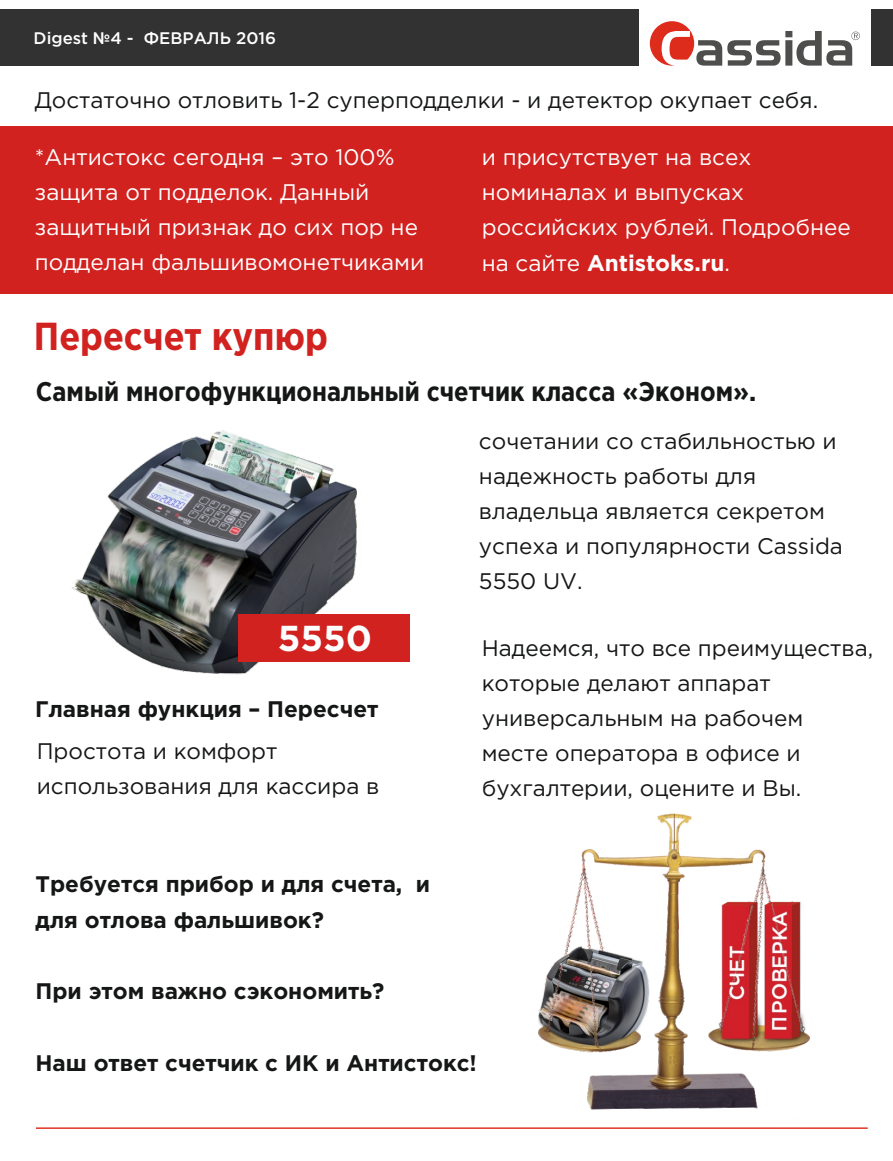
<style>
.page{position:relative;width:893px;height:1161px;background:#fff}
.page>*{position:absolute;margin:0;border:0;box-sizing:border-box;transform-origin:0 0}
.t1{font:700 39px "Gotham Pro Narrow";color:#d12220}
.t2{font:700 36px "Gotham Pro";color:#fff}
.t3{font:700 27px "Gotham Pro Narrow";color:#151616}
.t4{font:22.5px/34.8px "Gotham Pro";color:#151616}
.t5{font:22.5px/34.8px "Gotham Pro";color:#fff}
.t6{font:700 22.5px/35.7px "Gotham Pro";color:#151616}
.t7{font:500 16.8px "Gotham Pro";color:#fff}
.s1{font-weight:700}
</style>
<div class="page">
<svg style="left:650px;top:21px;width:210px;height:45px"></svg>
<div style="left:0;top:9px;width:639px;height:57px;background:#323232"></div>
<div style="left:871px;top:9px;width:22px;height:57px;background:#323232"></div>
<img style="left:539px;top:813px;width:270px;height:297px">
<hr style="left:36px;top:1127px;width:832px;height:2px;background:#dd2b1c">
<div style="left:0;top:126px;width:893px;height:167px;background:#d12220"></div>
<img style="left:72px;top:430px;width:285px;height:245px">
<div style="left:238px;top:614px;width:172px;height:48px;background:#d12220"></div>
<p class="t7" style="left:34px;top:32px;width:244px">Digest №4 - ФЕВРАЛЬ 2016</p>
<p class="t4" style="left:35px;top:84px;width:785px">Достаточно отловить 1-2 суперподделки - и детектор окупает себя.</p>
<p class="t5" style="left:35px;top:142px;width:391px">*Антистокс сегодня – это 100% защита от подделок. Данный защитный признак до сих пор не подделан фальшивомонетчиками</p>
<p class="t5" style="left:482px;top:141px;width:370px">и присутствует на всех номиналах и выпусках российских рублей. Подробнее на сайте <span class="s1">Antistoks.ru</span>.</p>
<h1 class="t1" style="left:34px;top:322px;width:295px">Пересчет купюр</h1>
<p class="t3" style="left:36px;top:381px;width:722px">Самый многофункциональный счетчик класса «Эконом».</p>
<h2 class="t2" style="left:278px;top:625px;width:96px">5550</h2>
<p class="t6" style="left:35px;top:693px;width:345px">Главная функция – Пересчет</p>
<p class="t4" style="left:37px;top:735px;width:344px">Простота и комфорт использования для кассира в</p>
<p class="t6" style="left:36px;top:868px;width:396px">Требуется прибор и для счета, и для отлова фальшивок?</p>
<p class="t6" style="left:36px;top:975px;width:350px">При этом важно сэкономить?</p>
<p class="t4" style="left:479px;top:425px;width:365px">сочетании со стабильностью и надежность работы для владельца является секретом успеха и популярности Cassida<br>5550 UV.</p>
<p class="t4" style="left:482px;top:632px;width:393px">Надеемся, что все преимущества, которые делают аппарат универсальным на рабочем месте оператора в офисе и бухгалтерии, оцените и Вы.</p>
<p class="t6" style="left:36px;top:1046px;width:443px">Наш ответ счетчик с ИК и Антистокс!</p>
</div>
